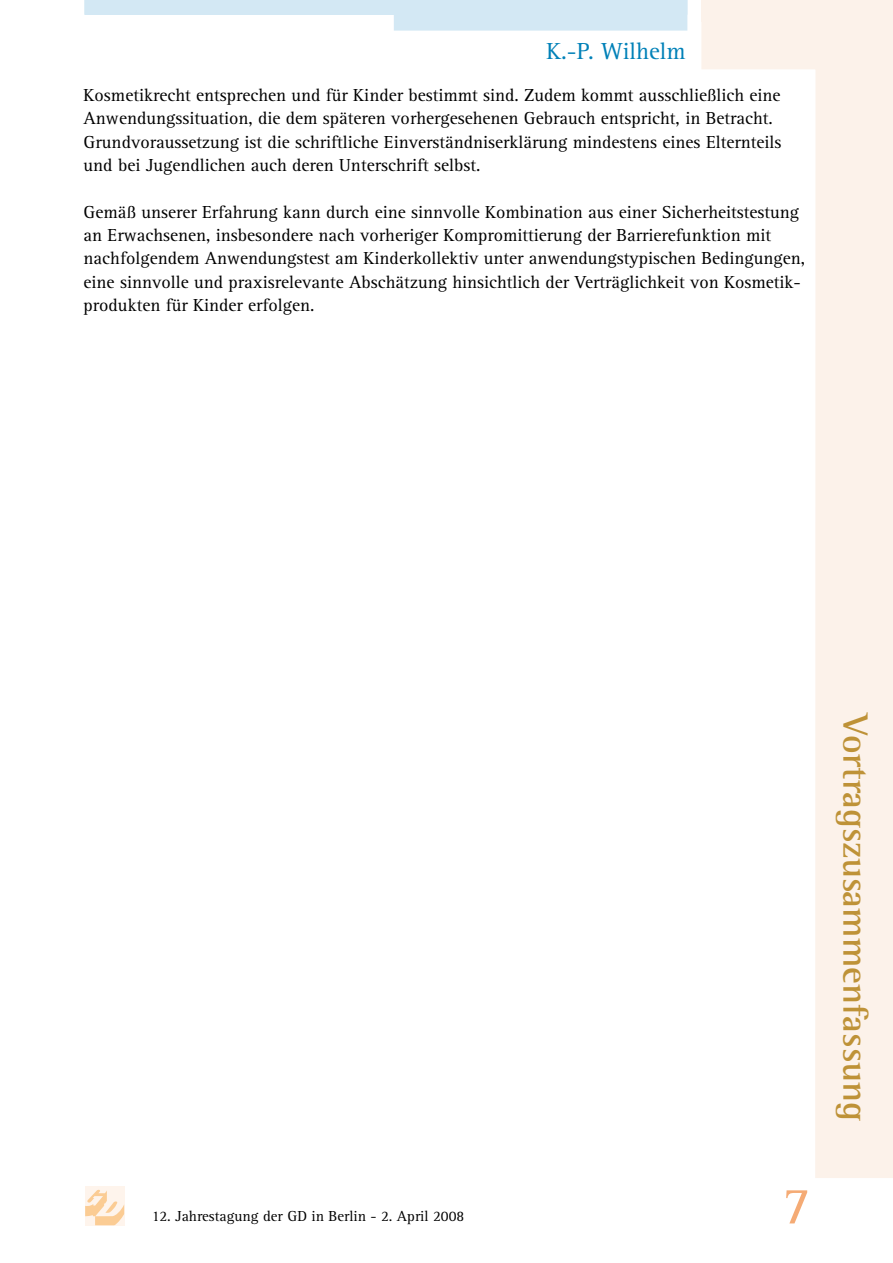
<style>
.page{position:relative;width:893px;height:1263px;background:#fff}
.page>*{position:absolute;margin:0;border:0;box-sizing:border-box;transform-origin:0 0}
.t1{font:54px "Agfa Rotis Serif";color:#f5ab75}
.t2{font:700 36px "Agfa Rotis Semi Serif";color:#be9237}
.t3{font:24px "Agfa Rotis Serif";color:#0081b8}
.t4{font:18px/23.4px "Agfa Rotis Serif";color:#000}
.t5{font:15px "Agfa Rotis Serif";color:#000}
</style>
<div class="page">
<svg style="left:701px;top:21px;width:192px;height:1157px"></svg>
<div style="left:85px;top:1186px;width:39px;height:39px;background:#fef4ec"></div>
<svg style="left:85px;top:1189px;width:39px;height:36px"></svg>
<svg style="left:84px;top:0;width:603px;height:31px"></svg>
<div style="left:701px;top:0;width:192px;height:21px;background:#fcf2ea"></div>
<h3 class="t3" style="left:546px;top:37px;width:141px">K.-P. Wilhelm</h3>
<p class="t4" style="left:84px;top:84px;width:699px">Kosmetikrecht entsprechen und für Kinder bestimmt sind. Zudem kommt ausschließlich eine Anwendungssituation, die dem späteren vorhergesehenen Gebrauch entspricht, in Betracht.<br>Grundvoraussetzung ist die schriftliche Einverständniserklärung mindestens eines Elternteils und bei Jugendlichen auch deren Unterschrift selbst.</p>
<p class="t4" style="left:84px;top:201px;width:723px">Gemäß unserer Erfahrung kann durch eine sinnvolle Kombination aus einer Sicherheitstestung an Erwachsenen, insbesondere nach vorheriger Kompromittierung der Barrierefunktion mit nachfolgendem Anwendungstest am Kinderkollektiv unter anwendungstypischen Bedingungen, eine sinnvolle und praxisrelevante Abschätzung hinsichtlich der Verträglichkeit von Kosmetik&shy;produkten für Kinder erfolgen.</p>
<p class="t5" style="left:152px;top:1208px;width:314px">12. Jahrestagung der GD in Berlin - 2. April 2008</p>
<h1 class="t1" style="left:783px;top:1175px;width:30px">7</h1>
<h2 class="t2" style="left:877px;top:714px;width:409px;rotate:90deg">Vortragszusammenfassung</h2>
</div>
